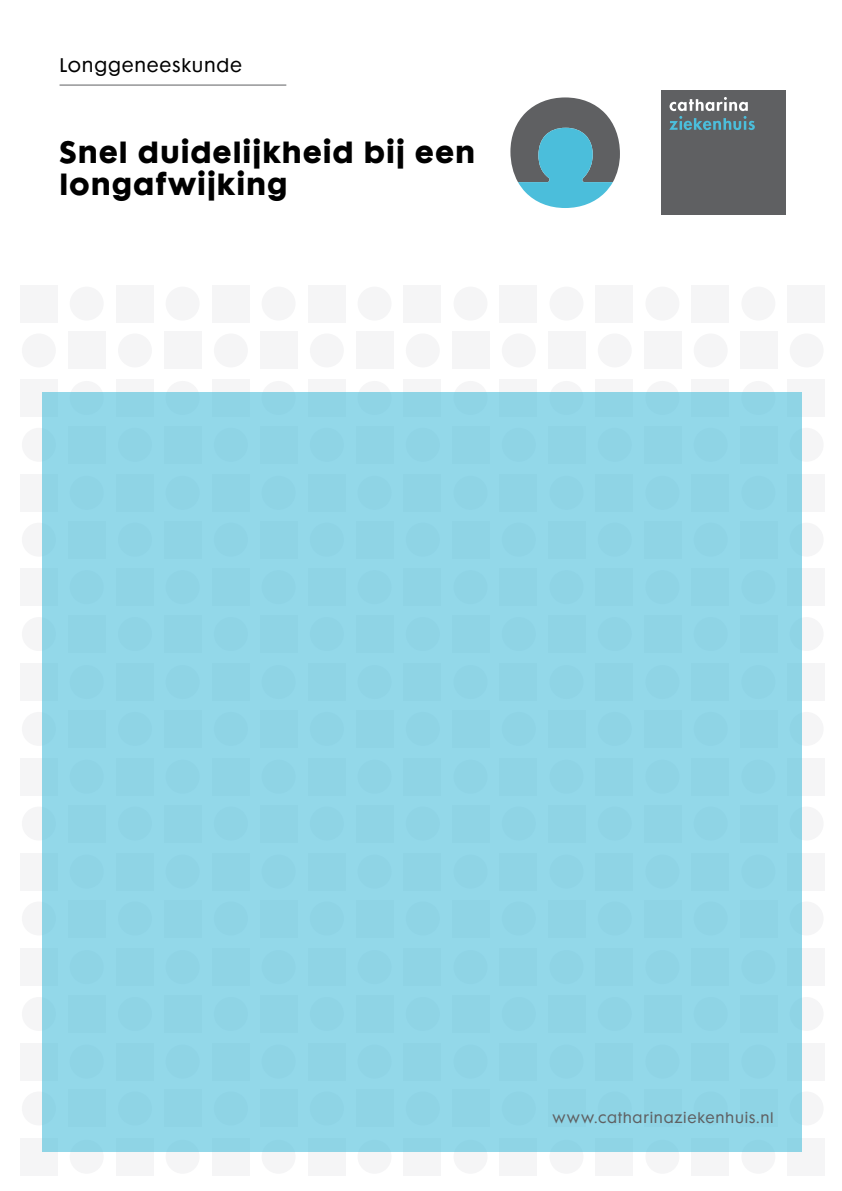
<style>
.page{position:relative;width:842px;height:1191px;background:#fff}
.page>*{position:absolute;margin:0;border:0;box-sizing:border-box;transform-origin:0 0}
.t1{font:700 28px/32px "Cg Futura Maxi";letter-spacing:.035em;color:#000}
.t2{font:18px "Cg Futura Maxi";letter-spacing:.045em;color:#000}
.t3{font:14px "Cg Futura Maxi";letter-spacing:.055em;color:#5f6062}
</style>
<div class="page">
<div style="left:70px;top:287px;width:34px;height:33px;background:#f5f5f6;border-radius:50%"></div>
<div style="left:116px;top:285px;width:37px;height:37px;background:#f5f5f6"></div>
<div style="left:166px;top:287px;width:34px;height:33px;background:#f5f5f6;border-radius:50%"></div>
<div style="left:212px;top:285px;width:37px;height:37px;background:#f5f5f6"></div>
<div style="left:262px;top:287px;width:34px;height:33px;background:#f5f5f6;border-radius:50%"></div>
<div style="left:308px;top:285px;width:37px;height:37px;background:#f5f5f6"></div>
<div style="left:358px;top:287px;width:33px;height:33px;background:#f5f5f6;border-radius:50%"></div>
<div style="left:404px;top:285px;width:37px;height:37px;background:#f5f5f6"></div>
<div style="left:454px;top:287px;width:33px;height:33px;background:#f5f5f6;border-radius:50%"></div>
<div style="left:500px;top:285px;width:37px;height:37px;background:#f5f5f6"></div>
<div style="left:549px;top:287px;width:34px;height:33px;background:#f5f5f6;border-radius:50%"></div>
<div style="left:596px;top:285px;width:37px;height:37px;background:#f5f5f6"></div>
<div style="left:645px;top:287px;width:34px;height:33px;background:#f5f5f6;border-radius:50%"></div>
<div style="left:692px;top:285px;width:37px;height:37px;background:#f5f5f6"></div>
<div style="left:741px;top:287px;width:34px;height:33px;background:#f5f5f6;border-radius:50%"></div>
<div style="left:788px;top:285px;width:37px;height:37px;background:#f5f5f6"></div>
<div style="left:20px;top:285px;width:37px;height:37px;background:#f5f5f6"></div>
<div style="left:118px;top:333px;width:34px;height:34px;background:#f5f5f6;border-radius:50%"></div>
<div style="left:164px;top:332px;width:38px;height:37px;background:#f5f5f6"></div>
<div style="left:214px;top:333px;width:34px;height:34px;background:#f5f5f6;border-radius:50%"></div>
<div style="left:260px;top:332px;width:37px;height:37px;background:#f5f5f6"></div>
<div style="left:310px;top:333px;width:34px;height:34px;background:#f5f5f6;border-radius:50%"></div>
<div style="left:356px;top:332px;width:37px;height:37px;background:#f5f5f6"></div>
<div style="left:406px;top:333px;width:34px;height:34px;background:#f5f5f6;border-radius:50%"></div>
<div style="left:452px;top:332px;width:37px;height:37px;background:#f5f5f6"></div>
<div style="left:502px;top:333px;width:34px;height:34px;background:#f5f5f6;border-radius:50%"></div>
<div style="left:548px;top:332px;width:37px;height:37px;background:#f5f5f6"></div>
<div style="left:598px;top:333px;width:34px;height:34px;background:#f5f5f6;border-radius:50%"></div>
<div style="left:644px;top:332px;width:37px;height:37px;background:#f5f5f6"></div>
<div style="left:694px;top:333px;width:34px;height:34px;background:#f5f5f6;border-radius:50%"></div>
<div style="left:740px;top:332px;width:37px;height:37px;background:#f5f5f6"></div>
<div style="left:790px;top:333px;width:34px;height:34px;background:#f5f5f6;border-radius:50%"></div>
<div style="left:22px;top:333px;width:34px;height:34px;background:#f5f5f6;border-radius:50%"></div>
<div style="left:68px;top:332px;width:37px;height:37px;background:#f5f5f6"></div>
<div style="left:70px;top:381px;width:34px;height:34px;background:#f5f5f6;border-radius:50%"></div>
<div style="left:116px;top:379px;width:37px;height:37px;background:#f5f5f6"></div>
<div style="left:166px;top:381px;width:34px;height:34px;background:#f5f5f6;border-radius:50%"></div>
<div style="left:212px;top:379px;width:37px;height:37px;background:#f5f5f6"></div>
<div style="left:262px;top:381px;width:34px;height:34px;background:#f5f5f6;border-radius:50%"></div>
<div style="left:308px;top:379px;width:37px;height:37px;background:#f5f5f6"></div>
<div style="left:358px;top:381px;width:33px;height:34px;background:#f5f5f6;border-radius:50%"></div>
<div style="left:404px;top:379px;width:37px;height:37px;background:#f5f5f6"></div>
<div style="left:454px;top:381px;width:33px;height:34px;background:#f5f5f6;border-radius:50%"></div>
<div style="left:500px;top:379px;width:37px;height:37px;background:#f5f5f6"></div>
<div style="left:549px;top:381px;width:34px;height:34px;background:#f5f5f6;border-radius:50%"></div>
<div style="left:596px;top:379px;width:37px;height:37px;background:#f5f5f6"></div>
<div style="left:645px;top:381px;width:34px;height:34px;background:#f5f5f6;border-radius:50%"></div>
<div style="left:692px;top:379px;width:37px;height:37px;background:#f5f5f6"></div>
<div style="left:741px;top:381px;width:34px;height:34px;background:#f5f5f6;border-radius:50%"></div>
<div style="left:788px;top:379px;width:37px;height:37px;background:#f5f5f6"></div>
<div style="left:20px;top:379px;width:37px;height:37px;background:#f5f5f6"></div>
<div style="left:790px;top:428px;width:34px;height:34px;background:#f5f5f6;border-radius:50%"></div>
<div style="left:22px;top:428px;width:34px;height:34px;background:#f5f5f6;border-radius:50%"></div>
<div style="left:788px;top:474px;width:37px;height:37px;background:#f5f5f6"></div>
<div style="left:20px;top:474px;width:37px;height:37px;background:#f5f5f6"></div>
<div style="left:790px;top:523px;width:34px;height:33px;background:#f5f5f6;border-radius:50%"></div>
<div style="left:22px;top:523px;width:34px;height:33px;background:#f5f5f6;border-radius:50%"></div>
<div style="left:788px;top:568px;width:37px;height:38px;background:#f5f5f6"></div>
<div style="left:20px;top:568px;width:37px;height:38px;background:#f5f5f6"></div>
<div style="left:790px;top:617px;width:34px;height:34px;background:#f5f5f6;border-radius:50%"></div>
<div style="left:22px;top:617px;width:34px;height:34px;background:#f5f5f6;border-radius:50%"></div>
<div style="left:788px;top:663px;width:37px;height:37px;background:#f5f5f6"></div>
<div style="left:20px;top:663px;width:37px;height:37px;background:#f5f5f6"></div>
<div style="left:790px;top:712px;width:34px;height:34px;background:#f5f5f6;border-radius:50%"></div>
<div style="left:22px;top:712px;width:34px;height:34px;background:#f5f5f6;border-radius:50%"></div>
<div style="left:788px;top:758px;width:37px;height:37px;background:#f5f5f6"></div>
<div style="left:20px;top:758px;width:37px;height:37px;background:#f5f5f6"></div>
<div style="left:790px;top:806px;width:34px;height:34px;background:#f5f5f6;border-radius:50%"></div>
<div style="left:22px;top:806px;width:34px;height:34px;background:#f5f5f6;border-radius:50%"></div>
<div style="left:788px;top:853px;width:37px;height:37px;background:#f5f5f6"></div>
<div style="left:20px;top:853px;width:37px;height:37px;background:#f5f5f6"></div>
<div style="left:790px;top:901px;width:34px;height:34px;background:#f5f5f6;border-radius:50%"></div>
<div style="left:22px;top:901px;width:34px;height:34px;background:#f5f5f6;border-radius:50%"></div>
<div style="left:788px;top:948px;width:37px;height:37px;background:#f5f5f6"></div>
<div style="left:20px;top:948px;width:37px;height:37px;background:#f5f5f6"></div>
<div style="left:790px;top:997px;width:34px;height:34px;background:#f5f5f6;border-radius:50%"></div>
<div style="left:22px;top:997px;width:34px;height:34px;background:#f5f5f6;border-radius:50%"></div>
<div style="left:788px;top:1043px;width:37px;height:37px;background:#f5f5f6"></div>
<div style="left:20px;top:1043px;width:37px;height:37px;background:#f5f5f6"></div>
<div style="left:790px;top:1091px;width:34px;height:34px;background:#f5f5f6;border-radius:50%"></div>
<div style="left:22px;top:1091px;width:34px;height:34px;background:#f5f5f6;border-radius:50%"></div>
<div style="left:70px;top:1139px;width:34px;height:34px;background:#f5f5f6;border-radius:50%"></div>
<div style="left:116px;top:1138px;width:37px;height:37px;background:#f5f5f6"></div>
<div style="left:166px;top:1139px;width:34px;height:34px;background:#f5f5f6;border-radius:50%"></div>
<div style="left:212px;top:1138px;width:37px;height:37px;background:#f5f5f6"></div>
<div style="left:262px;top:1139px;width:34px;height:34px;background:#f5f5f6;border-radius:50%"></div>
<div style="left:308px;top:1138px;width:37px;height:37px;background:#f5f5f6"></div>
<div style="left:358px;top:1139px;width:33px;height:34px;background:#f5f5f6;border-radius:50%"></div>
<div style="left:404px;top:1138px;width:37px;height:37px;background:#f5f5f6"></div>
<div style="left:454px;top:1139px;width:33px;height:34px;background:#f5f5f6;border-radius:50%"></div>
<div style="left:500px;top:1138px;width:37px;height:37px;background:#f5f5f6"></div>
<div style="left:549px;top:1139px;width:34px;height:34px;background:#f5f5f6;border-radius:50%"></div>
<div style="left:596px;top:1138px;width:37px;height:37px;background:#f5f5f6"></div>
<div style="left:645px;top:1139px;width:34px;height:34px;background:#f5f5f6;border-radius:50%"></div>
<div style="left:692px;top:1138px;width:37px;height:37px;background:#f5f5f6"></div>
<div style="left:741px;top:1139px;width:34px;height:34px;background:#f5f5f6;border-radius:50%"></div>
<div style="left:788px;top:1138px;width:37px;height:37px;background:#f5f5f6"></div>
<div style="left:20px;top:1138px;width:37px;height:37px;background:#f5f5f6"></div>
<div style="left:43px;top:392px;width:759px;height:760px;background:#8fd4e5"></div>
<hr style="left:60px;top:85px;width:226px;height:1px;background:#5f6062">
<svg style="left:510px;top:97px;width:110px;height:111px"></svg>
<div style="left:661px;top:90px;width:124px;height:125px;background:#5f6062"></div>
<svg style="left:669px;top:97px;width:86px;height:33px"></svg>
<p class="t2" style="left:60px;top:54px;width:184px">Longgeneeskunde</p>
<p class="t1" style="left:60px;top:137px;width:417px">Snel duidelijkheid bij een longafwijking</p>
<p class="t3" style="left:552px;top:1109px;width:223px">www.catharinaziekenhuis.nl</p>
</div>
